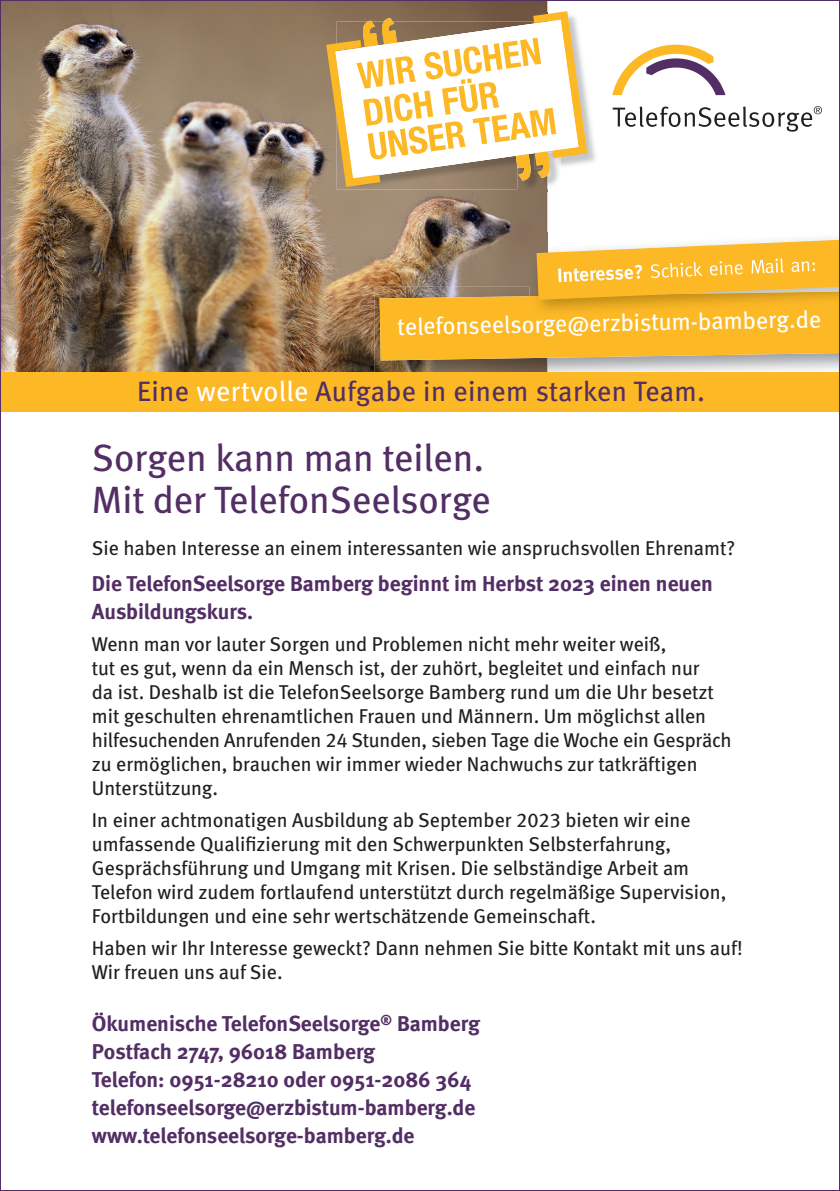
<style>
.page{position:relative;width:840px;height:1191px;background:#fff}
.page>*{position:absolute;margin:0;border:0;box-sizing:border-box;transform-origin:0 0}
.heading_2{font:38px "Meta Book LF";color:#522e64}
._30_x_Fließtext{font:28px "Meta Book LF";letter-spacing:.015em;color:#522e64}
._30_x_Fließtext-2{font:24px "Meta Book LF";color:#fff}
.t1{font:700 21.6px/28px "Meta";color:#522e64}
.t2{font:20px/24px "Meta Book LF";color:#231f20}
.s1{color:#fff}
</style>
<div class="page">
<img style="left:3px;top:3px;width:544px;height:369px">
<img style="left:587px;top:99px;width:8px;height:64px">
<svg style="left:326px;top:11px;width:261px;height:180px"></svg>
<img style="left:374px;top:287px;width:173px;height:85px">
<img style="left:529px;top:232px;width:307px;height:8px">
<svg style="left:612px;top:44px;width:113px;height:51px"></svg>
<svg style="left:612px;top:106px;width:209px;height:26px"></svg>
<svg style="left:379px;top:240px;width:457px;height:120px;background:#e6b03f"></svg>
<div style="left:0;top:372px;width:839px;height:40px;background:#fcb825"></div>
<p class="_30_x_Fließtext-2" style="left:397px;top:312px;width:425px;rotate:-1deg">telefonseelsorge@erzbistum-bamberg.de</p>
<p class="_30_x_Fließtext" style="left:137px;top:375px;width:569px">Eine <span class="s1">wertvolle</span> Aufgabe in einem starken Team.</p>
<p class="heading_2" style="left:92px;top:436px;width:393px">Sorgen kann man teilen.</p>
<p class="heading_2" style="left:92px;top:478px;width:400px">Mit der TelefonSeelsorge</p>
<p class="t2" style="left:92px;top:536px;width:644px">Sie haben Interesse an einem interessanten wie anspruchsvollen Ehrenamt?</p>
<p class="t1" style="left:92px;top:569px;width:622px">Die TelefonSeelsorge Bamberg beginnt im Herbst 2023 einen neuen<br>Ausbildungskurs.</p>
<p class="t2" style="left:92px;top:632px;width:609px">Wenn man vor lauter Sorgen und Problemen nicht mehr weiter weiß,<br>tut es gut, wenn da ein Mensch ist, der zuhört, begleitet und einfach nur</p>
<p class="t2" style="left:92px;top:680px;width:641px">da ist. Deshalb ist die TelefonSeelsorge Bamberg rund um die Uhr besetzt mit geschulten ehrenamtlichen Frauen und Männern. Um möglichst allen hilfesuchenden Anrufenden 24 Stunden, sieben Tage die Woche ein Gespräch zu ermöglichen, brauchen wir immer wieder Nachwuchs zur tatkräftigen Unterstützung.</p>
<p class="t2" style="left:92px;top:808px;width:635px">In einer achtmonatigen Ausbildung ab September 2023 bieten wir eine umfassende Qualifizierung mit den Schwerpunkten Selbsterfahrung, Gesprächsführung und Umgang mit Krisen. Die selbständige Arbeit am Telefon wird zudem fortlaufend unterstützt durch regelmäßige Supervision, Fortbildungen und eine sehr wertschätzende Gemeinschaft.</p>
<p class="t2" style="left:92px;top:936px;width:651px">Haben wir Ihr Interesse geweckt? Dann nehmen Sie bitte Kontakt mit uns auf!</p>
<p class="t2" style="left:92px;top:960px;width:192px">Wir freuen uns auf Sie.</p>
<p class="t1" style="left:92px;top:1009px;width:389px">Ökumenische TelefonSeelsorge<sup>®</sup> Bamberg</p>
<p class="t1" style="left:92px;top:1037px;width:284px">Postfach 2747, 96018 Bamberg</p>
<p class="t1" style="left:92px;top:1065px;width:380px">Telefon: 0951-28210 oder 0951-2086 364</p>
<p class="t1" style="left:92px;top:1093px;width:384px">telefonseelsorge@erzbistum-bamberg.de</p>
<p class="t1" style="left:92px;top:1121px;width:324px">www.telefonseelsorge-bamberg.de</p>
</div>
